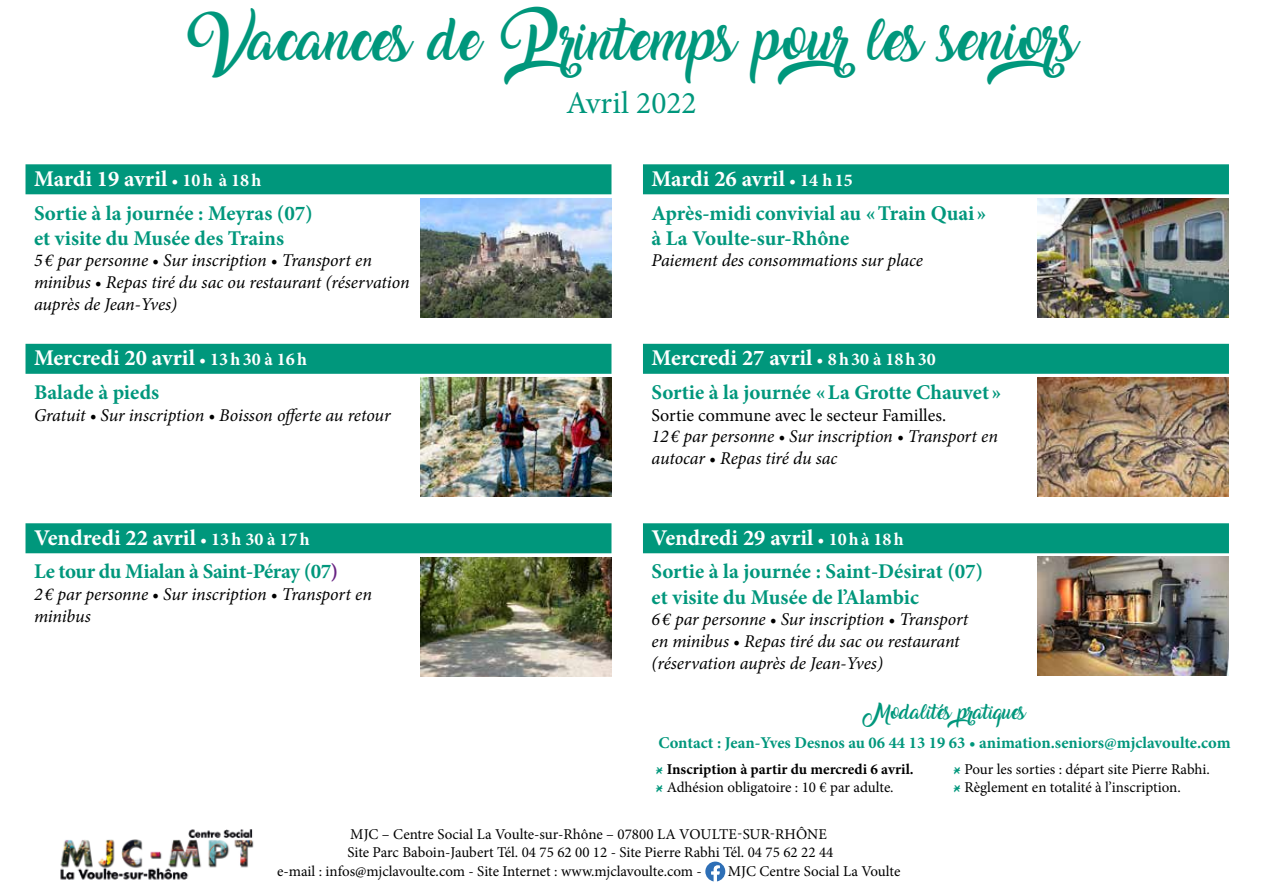
<style>
.page{position:relative;width:1263px;height:893px;background:#fff}
.page>*{position:absolute;margin:0;border:0;box-sizing:border-box;transform-origin:0 0}
.t1{font:37.5px "Amarillo";color:#00977c}
.t2{font:31.5px "Minion Pro";color:#00977c}
.t3{font:700 22.5px "Minion Pro";color:#fff}
.t4{font:700 21px/25.2px "Minion Pro";color:#00977c}
.t5{font:700 21px "Minion Pro";letter-spacing:-.02em;color:#00977c}
.t6{font:italic 18px/21.6px "Minion Pro";letter-spacing:-.01em;color:#000}
.t7{font:18px "Minion Pro";color:#000}
.t8{font:700 16.5px "Minion Pro";color:#00977c}
.t9{font:15px/18px "Minion Pro";color:#000}
.t10{font:700 15px/18px "Minion Pro";color:#000}
.t11{font:13.5px "Amarillo";color:#00977c}
.s1{font-weight:400;font-size:18px}
.s2{font-size:18px}
.s3{color:#682383}
.s4{font-family:"Amarillo";font-weight:400;color:#00977c}
.s5{font-weight:400}
.s6{font-family:"Amarillo";color:#00977c}
</style>
<div class="page">
<img style="left:420px;top:198px;width:191px;height:119px">
<img style="left:1037px;top:198px;width:192px;height:119px">
<img style="left:1037px;top:557px;width:192px;height:119px">
<img style="left:1037px;top:378px;width:192px;height:119px">
<img style="left:420px;top:378px;width:191px;height:119px">
<img style="left:420px;top:558px;width:191px;height:119px">
<div style="left:26px;top:164px;width:585px;height:30px;background:#00977c"></div>
<div style="left:643px;top:164px;width:586px;height:30px;background:#00977c"></div>
<div style="left:643px;top:523px;width:586px;height:30px;background:#00977c"></div>
<div style="left:643px;top:344px;width:586px;height:30px;background:#00977c"></div>
<div style="left:26px;top:344px;width:585px;height:30px;background:#00977c"></div>
<div style="left:26px;top:523px;width:585px;height:30px;background:#00977c"></div>
<svg style="left:705px;top:862px;width:20px;height:19px"></svg>
<img style="left:60px;top:829px;width:194px;height:51px">
<h1 class="t1" style="left:185px;top:25px;width:938px">Vacances de P rintemps pourles seniors</h1>
<h2 class="t2" style="left:566px;top:81px;width:132px">Avril 2022</h2>
<p class="t3" style="left:34px;top:163px;width:229px">Mardi 19 avril <span class="s1">•</span> <span class="s2">10h à 18h</span></p>
<p class="t4" style="left:34px;top:200px;width:280px">Sortie à la journée : Meyras (07) et visite du Musée des Trains</p>
<p class="t6" style="left:34px;top:250px;width:377px">5 € par personne • Sur inscription • Transport en minibus • Repas tiré du sac ou restaurant (réservation auprès de Jean-Yves)</p>
<p class="t3" style="left:34px;top:342px;width:274px">Mercredi 20 avril <span class="s1">•</span> <span class="s2">13h30 à 16h</span></p>
<p class="t4" style="left:34px;top:379px;width:127px">Balade à pieds</p>
<p class="t6" style="left:34px;top:404px;width:358px">Gratuit • Sur inscription • Boisson offerte au retour</p>
<p class="t3" style="left:34px;top:522px;width:277px">Vendredi 22 avril <span class="s1">•</span> <span class="s2">13h 30 à 17h</span></p>
<p class="t5" style="left:34px;top:557px;width:306px">Le tour du Mialan à Saint-Péray (07<span class="s3">)</span></p>
<p class="t6" style="left:34px;top:583px;width:339px">2 € par personne • Sur inscription • Transport en minibus</p>
<p class="t3" style="left:651px;top:163px;width:203px">Mardi 26 avril <span class="s1">•</span> <span class="s2">14 h15</span></p>
<p class="t4" style="left:651px;top:200px;width:336px">Après-midi convivial au «Train Quai » à La Voulte-sur-Rhône</p>
<p class="t6" style="left:651px;top:250px;width:273px">Paiement des consommations sur place</p>
<p class="t3" style="left:651px;top:342px;width:286px">Mercredi 27 avril <span class="s1">•</span> <span class="s2">8h30 à 18h30</span></p>
<p class="t4" style="left:651px;top:379px;width:351px">Sortie à la journée «La Grotte Chauvet »</p>
<p class="t7" style="left:651px;top:403px;width:296px">Sortie commune avec le secteur Familles.</p>
<p class="t6" style="left:651px;top:426px;width:348px">12 € par personne • Sur inscription • Transport en autocar • Repas tiré du sac</p>
<p class="t3" style="left:651px;top:522px;width:254px">Vendredi 29 avril <span class="s1">•</span> <span class="s2">10hà 18h</span></p>
<p class="t4" style="left:651px;top:559px;width:333px">Sortie à la journée : Saint-Désirat (07) et visite du Musée de l’Alambic</p>
<p class="t6" style="left:651px;top:609px;width:318px">6 € par personne • Sur inscription • Transport en minibus • Repas tiré du sac ou restaurant (réservation auprès de Jean-Yves)</p>
<p class="t11" style="left:863px;top:707px;width:164px">Modalités pratiques</p>
<p class="t8" style="left:658px;top:731px;width:574px">Contact : Jean-Yves Desnos au 06 44 13 19 63 • animation.seniors@mjclavoulte.com</p>
<p class="t10" style="left:656px;top:760px;width:260px"><span class="s4">*</span> Inscription à partir du mercredi 6 avril. <span class="s4">*</span> <span class="s5">Adhésion obligatoire : 10 € par adulte.</span></p>
<p class="t9" style="left:953px;top:760px;width:258px"><span class="s6">*</span> Pour les sorties : départ site Pierre Rabhi. <span class="s6">*</span> Règlement en totalité à l’inscription.</p>
<p class="t9" style="left:347px;top:825px;width:487px">MJC – Centre Social La Voulte-sur-Rhône – 07800 LA VOULTE-SUR-RHÔNE<br>Site Parc Baboin-Jaubert Tél. 04 75 62 00 12 - Site Pierre Rabhi Tél. 04 75 62 22 44</p>
<p class="t9" style="left:277px;top:862px;width:426px">e-mail : infos@mjclavoulte.com - Site Internet : www.mjclavoulte.com -</p>
<p class="t9" style="left:728px;top:862px;width:174px">MJC Centre Social La Voulte</p>
</div>
